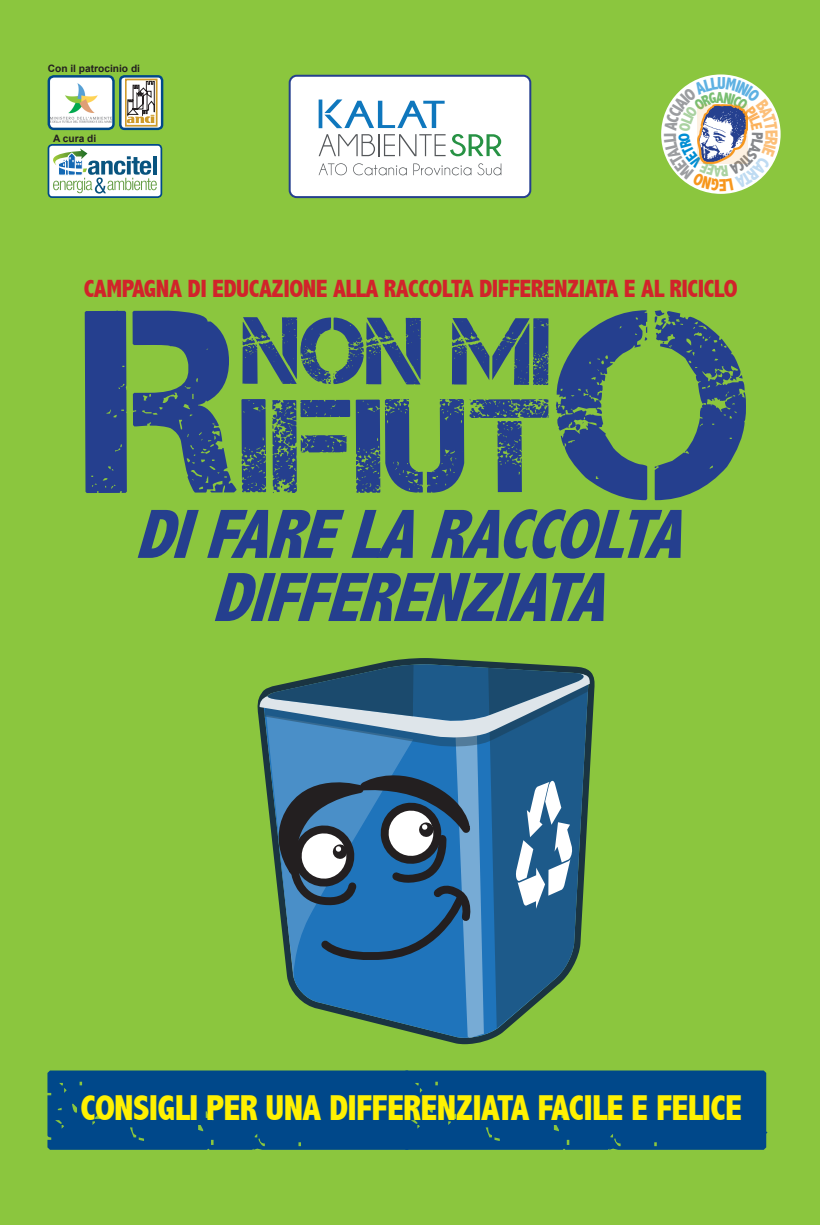
<style>
.page{position:relative;width:820px;height:1225px;background:#fff}
.page>*{position:absolute;margin:0;border:0;box-sizing:border-box;transform-origin:0 0}
.t1{font:italic 800 condensed 70.4px/63.2px "Abadi";color:#253f8e;text-align:center}
.t2{font:800 condensed 36px "Abadi";letter-spacing:-.02em;color:#fff101}
.t3{font:800 condensed 25px "Abadi";letter-spacing:-.02em;color:#d1232a}
.t4{font:700 10.2px "Arial";color:#231f20}
</style>
<div class="page">
<div style="left:0;top:0;width:819px;height:1225px;background:#8bc63e"></div>
<div style="left:47px;top:1070px;width:720px;height:79px;background:#00488a"></div>
<div style="left:48px;top:145px;width:113px;height:52px;background:#fff;border-radius:4px"></div>
<svg style="left:47px;top:148px;width:110px;height:46px"></svg>
<div style="left:48px;top:144px;width:114px;height:54px;border:2px solid #00488a;border-radius:4px"></div>
<svg style="left:120px;top:76px;width:42px;height:53px"></svg>
<div style="left:125px;top:79px;width:32px;height:47px;border:2px solid #cf9b2a"></div>
<svg style="left:126px;top:80px;width:29px;height:43px"></svg>
<div style="left:119px;top:75px;width:44px;height:55px;border:2px solid #00488a;border-radius:4px"></div>
<div style="left:49px;top:76px;width:64px;height:53px;background:#fff;border-radius:5px"></div>
<img style="left:51px;top:83px;width:61px;height:40px">
<div style="left:48px;top:75px;width:67px;height:55px;border:2px solid #00488a;border-radius:5px"></div>
<svg style="left:85px;top:310px;width:463px;height:183px"></svg>
<svg style="left:556px;top:310px;width:189px;height:190px"></svg>
<svg style="left:257px;top:658px;width:337px;height:386px"></svg>
<svg style="left:259px;top:664px;width:330px;height:373px;background:#4a7e8f"></svg>
<div style="left:289px;top:76px;width:241px;height:121px;background:#fff;border-radius:7px"></div>
<div style="left:288px;top:75px;width:243px;height:123px;border:2px solid #253f8e;border-radius:7px"></div>
<svg style="left:318px;top:99px;width:126px;height:29px"></svg>
<svg style="left:318px;top:134px;width:183px;height:22px"></svg>
<svg style="left:318px;top:163px;width:29px;height:12px"></svg>
<svg style="left:353px;top:163px;width:53px;height:12px"></svg>
<svg style="left:413px;top:163px;width:58px;height:12px"></svg>
<svg style="left:477px;top:163px;width:24px;height:12px"></svg>
<svg style="left:663px;top:77px;width:114px;height:114px"></svg>
<p class="t4" style="left:48px;top:62px;width:94px">Con il patrocinio di</p>
<p class="t4" style="left:53px;top:131px;width:45px">A cura di</p>
<p class="t3" style="left:84px;top:274px;width:655px">CAMPAGNA DI EDUCAZIONE ALLA RACCOLTA DIFFERENZIATA E AL RICICLO</p>
<p class="t1" style="left:134px;top:503px;width:571px">DI FARE LA RACCOLTA<br>DIFFERENZIATA</p>
<p class="t2" style="left:80px;top:1087px;width:663px">CONSIGLI PER UNA DIFFERENZIATA FACILE E FELICE</p>
</div>
